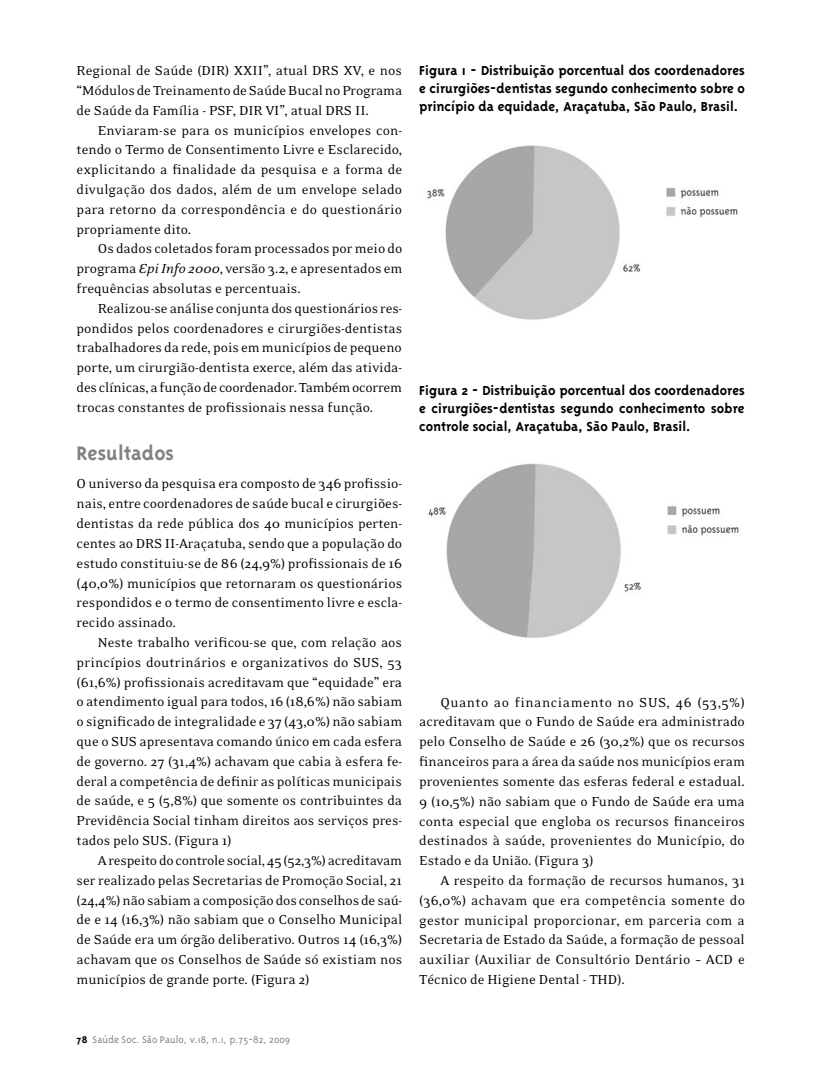
<style>
.page{position:relative;width:830px;height:1085px;background:#fff}
.page>*{position:absolute;margin:0;border:0;box-sizing:border-box;transform-origin:0 0}
.t1{font:700 22.5px "Triplex";color:#808284}
.t2{font:15px/19.8px "Eidetic Neo";color:#000;text-align:justify}
.t3{font:700 15px/18px "Triplex";color:#000;text-align:justify}
.t4{font:300 11.25px "Triplex";color:#808284}
.s1{font-style:italic}
.s2{font-weight:700;color:#000}
</style>
<div class="page">
<img style="left:427px;top:145px;width:311px;height:175px">
<img style="left:428px;top:463px;width:311px;height:175px">
<p class="t2" style="left:77px;top:61px;width:327px">Regional de Saúde (DIR) XXII”, atual DRS XV, e nos “Módulos de Treinamento de Saúde Bucal no Programa de Saúde da Família - PSF, DIR VI”, atual DRS II.</p>
<p class="t2" style="left:77px;top:120px;width:327px;text-indent:21px">Enviaram-se para os municípios envelopes con&shy;tendo o Termo de Consentimento Livre e Esclarecido, explicitando a finalidade da pesquisa e a forma de divulgação dos dados, além de um envelope selado para retorno da correspondência e do questionário propriamente dito.</p>
<p class="t2" style="left:77px;top:239px;width:327px;text-indent:21px">Os dados coletados foram processados por meio do programa <span class="s1">Epi Info 2000</span>, versão 3.2, e apresentados em frequências absolutas e percentuais.</p>
<p class="t2" style="left:77px;top:299px;width:327px;text-indent:21px">Realizou-se análise conjunta dos questionários res&shy;pondidos pelos coordenadores e cirurgiões-dentistas trabalhadores da rede, pois em municípios de pequeno porte, um cirurgião-dentista exerce, além das ativida&shy;des clínicas, a função de coordenador. Também ocorrem trocas constantes de profissionais nessa função.</p>
<h1 class="t1" style="left:77px;top:440px;width:99px">Resultados</h1>
<p class="t2" style="left:77px;top:474px;width:327px">O universo da pesquisa era composto de 346 profissio&shy;nais, entre coordenadores de saúde bucal e cirurgiões&shy;dentistas da rede pública dos 40 municípios perten&shy;centes ao DRS II-Araçatuba, sendo que a população do estudo constituiu-se de 86 (24,9%) profissionais de 16 (40,0%) municípios que retornaram os questionários respondidos e o termo de consentimento livre e escla&shy;recido assinado.</p>
<p class="t2" style="left:77px;top:632px;width:327px;text-indent:21px">Neste trabalho verificou-se que, com relação aos princípios doutrinários e organizativos do SUS, 53 (61,6%) profissionais acreditavam que “equidade” era o atendimento igual para todos, 16 (18,6%) não sabiam o significado de integralidade e 37 (43,0%) não sabiam que o SUS apresentava comando único em cada esfera de governo. 27 (31,4%) achavam que cabia à esfera fe&shy;deral a competência de definir as políticas municipais de saúde, e 5 (5,8%) que somente os contribuintes da Previdência Social tinham direitos aos serviços pres&shy;tados pelo SUS. (Figura 1)</p>
<p class="t2" style="left:77px;top:850px;width:327px;text-indent:21px">A respeito do controle social, 45 (52,3%) acreditavam ser realizado pelas Secretarias de Promoção Social, 21 (24,4%) não sabiam a composição dos conselhos de saú&shy;de e 14 (16,3%) não sabiam que o Conselho Municipal de Saúde era um órgão deliberativo. Outros 14 (16,3%) achavam que os Conselhos de Saúde só existiam nos municípios de grande porte. (Figura 2)</p>
<p class="t3" style="left:419px;top:61px;width:327px">Figura 1 - Distribuição porcentual dos coordenadores e cirurgiões-dentistas segundo conhecimento sobre o princípio da equidade, Araçatuba, São Paulo, Brasil.</p>
<p class="t3" style="left:419px;top:381px;width:327px">Figura 2 - Distribuição porcentual dos coordenadores e cirurgiões-dentistas segundo conhecimento sobre controle social, Araçatuba, São Paulo, Brasil.</p>
<p class="t2" style="left:419px;top:692px;width:327px;text-indent:21px">Quanto ao financiamento no SUS, 46 (53,5%) acreditavam que o Fundo de Saúde era administrado pelo Conselho de Saúde e 26 (30,2%) que os recursos financeiros para a área da saúde nos municípios eram provenientes somente das esferas federal e estadual.<br>9 (10,5%) não sabiam que o Fundo de Saúde era uma conta especial que engloba os recursos financeiros destinados à saúde, provenientes do Município, do Estado e da União. (Figura 3)</p>
<p class="t2" style="left:419px;top:870px;width:327px;text-indent:21px">A respeito da formação de recursos humanos, 31 (36,0%) achavam que era competência somente do gestor municipal proporcionar, em parceria com a Secretaria de Estado da Saúde, a formação de pessoal auxiliar (Auxiliar de Consultório Dentário – ACD e Técnico de Higiene Dental - THD).</p>
<p class="t4" style="left:77px;top:1032px;width:215px"><span class="s2">78</span> Saúde Soc. São Paulo, v.18, n.1, p.75-82, 2009</p>
</div>
